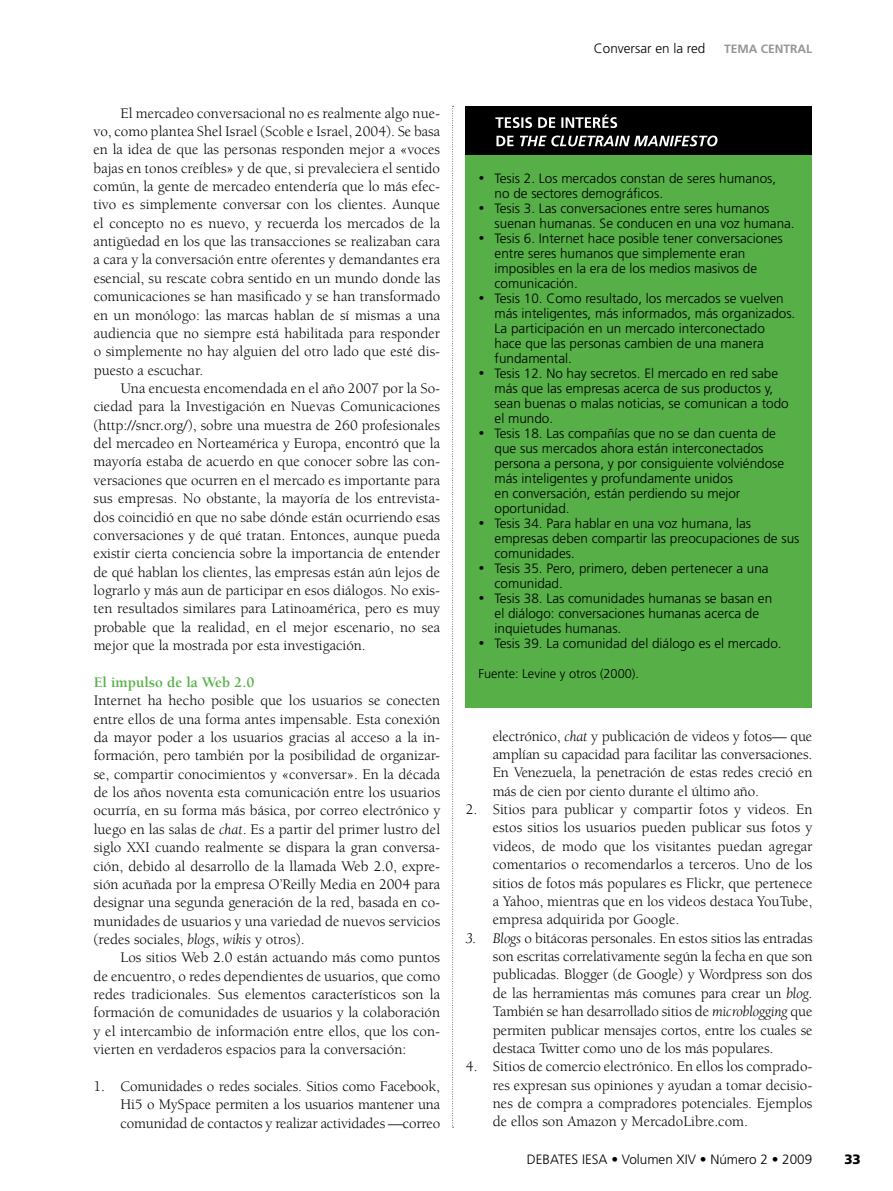
<style>
.page{position:relative;width:893px;height:1191px;background:#fff}
.page>*{position:absolute;margin:0;border:0;box-sizing:border-box;transform-origin:0 0}
.t1{font:15px/18.3px "Berkeley";color:#000;text-align:justify}
.t2{font:700 15px "Berkeley";color:#56b047}
.t3{font:300 13.5px/15px "Frutiger";color:#000}
.t4{font:900 13.5px "Frutiger";color:#000}
.t5{font:300 12.75px "Frutiger";color:#000}
.t6{font:700 12px "Frutiger";color:#939598}
.s1{font-style:italic}
</style>
<div class="page">
<svg style="left:452px;top:106px;width:2px;height:1021px"></svg>
<div style="left:466px;top:106px;width:346px;height:602px;background:#56b047"></div>
<div style="left:466px;top:106px;width:346px;height:48px;background:#000"></div>
<svg style="left:496px;top:136px;width:221px;height:10px"></svg>
<svg style="left:495px;top:114px;width:122px;height:14px"></svg>
<p class="t1" style="left:94px;top:104px;width:348px;text-indent:27px">El mercadeo conversacional no es realmente algo nue&shy;vo, como plantea Shel Israel (Scoble e Israel, 2004). Se basa en la idea de que las personas responden mejor a «voces bajas en tonos creíbles» y de que, si prevaleciera el sentido común, la gente de mercadeo entendería que lo más efec&shy;tivo es simplemente conversar con los clientes. Aunque el concepto no es nuevo, y recuerda los mercados de la antigüedad en los que las transacciones se realizaban cara a cara y la conversación entre oferentes y demandantes era esencial, su rescate cobra sentido en un mundo donde las comunicaciones se han masificado y se han transformado en un monólogo: las marcas hablan de sí mismas a una audiencia que no siempre está habilitada para responder o simplemente no hay alguien del otro lado que esté dis&shy;puesto a escuchar.</p>
<p class="t1" style="left:94px;top:379px;width:348px;text-indent:27px">Una encuesta encomendada en el año 2007 por la So&shy;ciedad para la Investigación en Nuevas Comunicaciones (http://sncr.org/), sobre una muestra de 260 profesionales del mercadeo en Norteamérica y Europa, encontró que la mayoría estaba de acuerdo en que conocer sobre las con&shy;versaciones que ocurren en el mercado es importante para sus empresas. No obstante, la mayoría de los entrevista&shy;dos coincidió en que no sabe dónde están ocurriendo esas conversaciones y de qué tratan. Entonces, aunque pueda existir cierta conciencia sobre la importancia de entender de qué hablan los clientes, las empresas están aún lejos de lograrlo y más aun de participar en esos diálogos. No exis&shy;ten resultados similares para Latinoamérica, pero es muy probable que la realidad, en el mejor escenario, no sea mejor que la mostrada por esta investigación.</p>
<p class="t2" style="left:94px;top:674px;width:162px">El impulso de la Web 2.0</p>
<p class="t1" style="left:94px;top:691px;width:348px">Internet ha hecho posible que los usuarios se conecten entre ellos de una forma antes impensable. Esta conexión da mayor poder a los usuarios gracias al acceso a la in&shy;formación, pero también por la posibilidad de organizar&shy;se, compartir conocimientos y «conversar». En la década de los años noventa esta comunicación entre los usuarios ocurría, en su forma más básica, por correo electrónico y luego en las salas de <span class="s1">chat</span>. Es a partir del primer lustro del siglo XXI cuando realmente se dispara la gran conversa&shy;ción, debido al desarrollo de la llamada Web 2.0, expre&shy;sión acuñada por la empresa O’Reilly Media en 2004 para designar una segunda generación de la red, basada en co&shy;munidades de usuarios y una variedad de nuevos servicios (redes sociales, <span class="s1">blogs</span>, <span class="s1">wikis</span> y otros).</p>
<p class="t1" style="left:94px;top:948px;width:348px;text-indent:27px">Los sitios Web 2.0 están actuando más como puntos de encuentro, o redes dependientes de usuarios, que como redes tradicionales. Sus elementos característicos son la formación de comunidades de usuarios y la colaboración y el intercambio de información entre ellos, que los con&shy;vierten en verdaderos espacios para la conversación:</p>
<p class="t1" style="left:121px;top:1077px;width:321px;text-indent:-27px">1. Comunidades o redes sociales. Sitios como Facebook, Hi5 o MySpace permiten a los usuarios mantener una comunidad de contactos y realizar actividades —correo</p>
<p class="t3" style="left:594px;top:41px;width:113px">Conversar en la red</p>
<p class="t6" style="left:724px;top:42px;width:45px">TEMA CEN</p>
<p class="t6" style="left:783px;top:42px;width:30px">TRAL</p>
<p class="t3" style="left:495px;top:170px;width:283px;text-indent:-16px">• Tesis 2. Los mercados constan de seres humanos, no de sectores demográficos.</p>
<p class="t3" style="left:495px;top:200px;width:302px;text-indent:-16px">• Tesis 3. Las conversaciones entre seres humanos suenan humanas. Se conducen en una voz humana.</p>
<p class="t3" style="left:495px;top:230px;width:290px;text-indent:-16px">• Tesis 6. Internet hace posible tener conversaciones entre seres humanos que simplemente eran imposibles en la era de los medios masivos de comunicación.</p>
<p class="t3" style="left:495px;top:290px;width:302px;text-indent:-16px">• Tesis 10. Como resultado, los mercados se vuelven más inteligentes, más informados, más organizados.<br>La participación en un mercado interconectado<br>hace que las personas cambien de una manera fundamental.</p>
<p class="t3" style="left:495px;top:365px;width:296px;text-indent:-16px">• Tesis 12. No hay secretos. El mercado en red sabe más que las empresas acerca de sus productos y, sean buenas o malas noticias, se comunican a todo el mundo.</p>
<p class="t3" style="left:495px;top:425px;width:291px;text-indent:-16px">• Tesis 18. Las compañías que no se dan cuenta de que sus mercados ahora están interconectados persona a persona, y por consiguiente volviéndose más inteligentes y profundamente unidos<br>en conversación, están perdiendo su mejor oportunidad.</p>
<p class="t3" style="left:495px;top:515px;width:306px;text-indent:-16px">• Tesis 34. Para hablar en una voz humana, las empresas deben compartir las preocupaciones de sus comunidades.</p>
<p class="t3" style="left:495px;top:560px;width:276px;text-indent:-16px">• Tesis 35. Pero, primero, deben pertenecer a una comunidad.</p>
<p class="t3" style="left:495px;top:590px;width:279px;text-indent:-16px">• Tesis 38. Las comunidades humanas se basan en el diálogo: conversaciones humanas acerca de inquietudes humanas.</p>
<p class="t3" style="left:478px;top:635px;width:305px">• Tesis 39. La comunidad del diálogo es el mercado.</p>
<p class="t5" style="left:478px;top:666px;width:162px">Fuente: Levine y otros (2000).</p>
<p class="t1" style="left:493px;top:727px;width:321px">electrónico, <span class="s1">chat</span> y publicación de videos y fotos— que amplían su capacidad para facilitar las conversaciones.<br>En Venezuela, la penetración de estas redes creció en más de cien por ciento durante el último año.</p>
<p class="t1" style="left:493px;top:800px;width:321px;text-indent:-27px">2. Sitios para publicar y compartir fotos y videos. En estos sitios los usuarios pueden publicar sus fotos y videos, de modo que los visitantes puedan agregar comentarios o recomendarlos a terceros. Uno de los sitios de fotos más populares es Flickr, que pertenece a Yahoo, mientras que en los videos destaca YouTube, empresa adquirida por Google.</p>
<p class="t1" style="left:493px;top:929px;width:321px;text-indent:-27px"><span class="s1">3. Blogs</span> o bitácoras personales. En estos sitios las entradas son escritas correlativamente según la fecha en que son publicadas. Blogger (de Google) y Wordpress son dos de las herramientas más comunes para crear un <span class="s1">blog</span>.<br>También se han desarrollado sitios de <span class="s1">microblogging</span> que permiten publicar mensajes cortos, entre los cuales se destaca Twitter como uno de los más populares.</p>
<p class="t1" style="left:493px;top:1057px;width:321px;text-indent:-27px">4. Sitios de comercio electrónico. En ellos los comprado&shy;res expresan sus opiniones y ayudan a tomar decisio&shy;nes de compra a compradores potenciales. Ejemplos de ellos son Amazon y MercadoLibre.com.</p>
<p class="t3" style="left:527px;top:1152px;width:287px">DEBATES IESA • Volumen XIV • Número 2 • 2009</p>
<p class="t4" style="left:844px;top:1151px;width:18px">33</p>
</div>
